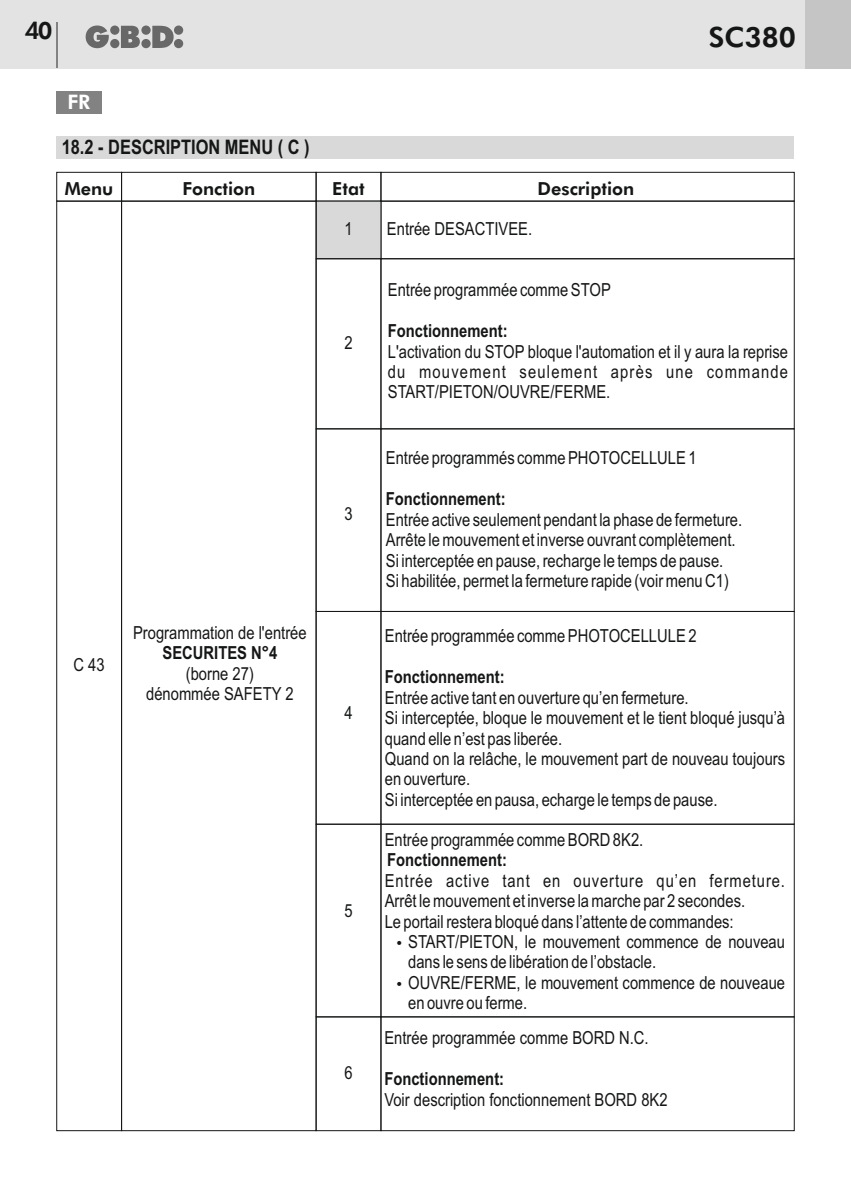
<style>
.page{position:relative;width:851px;height:1191px;background:#fff}
.page>*{position:absolute;margin:0;border:0;box-sizing:border-box;transform-origin:0 0}
.t1{font:800 28px "Futura BT";color:#151616}
.t2{font:800 24px "Futura BT";color:#151616}
.t3{font:700 20px "Arial Narrow";color:#151616}
.t4{font:800 20px "Futura BT";color:#fff}
.t5{font:18px/20.4px "Arial Narrow";color:#151616}
.t6{font:700 18px "Arial Narrow";color:#151616}
.t7{font:800 18px "Futura BT";color:#151616}
.t8{font:700 16px "Arial Narrow";color:#151616}
</style>
<div class="page">
<div style="left:0;top:0;width:850px;height:68px;background:#e3e3e3"></div>
<div style="left:805px;top:0;width:45px;height:68px;background:#c5c5c5"></div>
<svg style="left:86px;top:26px;width:97px;height:22px"></svg>
<hr style="left:56px;top:23px;width:2px;height:45px;background:#818281">
<hr style="left:850px;top:0;width:1px;height:68px;background:#c5c5c5">
<div style="left:57px;top:91px;width:45px;height:22px;background:#818281"></div>
<div style="left:57px;top:136px;width:737px;height:23px;background:#d9d9da"></div>
<div style="left:56px;top:172px;width:66px;height:29px;border:1px solid #151616"></div>
<div style="left:380px;top:172px;width:414px;height:29px;border:1px solid #151616"></div>
<div style="left:316px;top:172px;width:65px;height:29px;border:1px solid #151616"></div>
<div style="left:121px;top:172px;width:195px;height:29px;border:1px solid #151616"></div>
<div style="left:380px;top:201px;width:414px;height:58px;border:1px solid #151616"></div>
<div style="left:316px;top:201px;width:65px;height:57px;background:#d9d9da"></div>
<div style="left:380px;top:258px;width:414px;height:171px;border:1px solid #151616"></div>
<div style="left:316px;top:258px;width:65px;height:171px;border:1px solid #151616"></div>
<div style="left:380px;top:428px;width:414px;height:183px;border:1px solid #151616"></div>
<div style="left:316px;top:428px;width:65px;height:183px;border:1px solid #151616"></div>
<div style="left:56px;top:201px;width:66px;height:929px;border:1px solid #151616"></div>
<div style="left:316px;top:611px;width:65px;height:213px;border:1px solid #151616"></div>
<div style="left:380px;top:611px;width:414px;height:213px;border:1px solid #151616"></div>
<div style="left:316px;top:824px;width:65px;height:193px;border:1px solid #151616"></div>
<div style="left:380px;top:824px;width:414px;height:193px;border:1px solid #151616"></div>
<div style="left:380px;top:1016px;width:414px;height:114px;border:1px solid #151616"></div>
<div style="left:316px;top:1016px;width:65px;height:114px;border:1px solid #151616"></div>
<h2 class="t2" style="left:25px;top:21px;width:29px">40</h2>
<h1 class="t1" style="left:708px;top:26px;width:89px">SC380</h1>
<p class="t4" style="left:67px;top:94px;width:24px">FR</p>
<p class="t8" style="left:60px;top:141px;width:162px">DESRCIZIONE MENU ( A )</p>
<p class="t7" style="left:65px;top:181px;width:50px">Menu</p>
<p class="t7" style="left:182px;top:181px;width:74px">Fonction</p>
<p class="t7" style="left:332px;top:181px;width:34px">Etat</p>
<p class="t7" style="left:537px;top:181px;width:98px">Description</p>
<p class="t5" style="left:344px;top:220px;width:10px">1</p>
<p class="t5" style="left:387px;top:220px;width:147px">Entrée DESACTIVEE.</p>
<p class="t3" style="left:62px;top:140px;width:249px">18.2 - DESCRIPTION MENU ( C )</p>
<p class="t5" style="left:74px;top:656px;width:33px">C 43</p>
<p class="t5" style="left:133px;top:624px;width:175px">Programmation de l'entrée</p>
<p class="t6" style="left:162px;top:646px;width:116px">SECURITES N°4</p>
<p class="t5" style="left:146px;top:665px;width:149px;text-align:center">(borne 27)<br>dénommée SAFETY 2</p>
<p class="t5" style="left:344px;top:334px;width:10px">2</p>
<p class="t5" style="left:344px;top:505px;width:10px">3</p>
<p class="t5" style="left:344px;top:704px;width:10px">4</p>
<p class="t5" style="left:344px;top:902px;width:10px">5</p>
<p class="t5" style="left:344px;top:1064px;width:10px">6</p>
<p class="t5" style="left:388px;top:281px;width:224px">Entrée programmée comme STOP</p>
<p class="t6" style="left:388px;top:324px;width:121px">Fonctionnement:</p>
<p class="t5" style="left:388px;top:343px;width:402px;text-align:justify">L'activation du STOP bloque l'automation et il y aura la reprise du mouvement seulement après une commande START/PIETON/OUVRE/FERME.</p>
<p class="t5" style="left:386px;top:449px;width:312px">Entrée programmés comme PHOTOCELLULE 1</p>
<p class="t6" style="left:386px;top:492px;width:121px">Fonctionnement:</p>
<p class="t5" style="left:386px;top:511px;width:358px">Entrée active seulement pendant la phase de fermeture.<br>Arrête le mouvement et inverse ouvrant complètement.<br>Si interceptée en pause, recharge le temps de pause.<br>Si habilitée, permet la fermeture rapide (voir menu C1)</p>
<p class="t5" style="left:385px;top:627px;width:313px">Entrée programmée comme PHOTOCELLULE 2</p>
<p class="t6" style="left:385px;top:670px;width:121px">Fonctionnement:</p>
<p class="t5" style="left:385px;top:689px;width:402px">Entrée active tant en ouverture qu’en fermeture.<br>Si interceptée, bloque le mouvement et le tient bloqué jusqu’à quand elle n’est pas liberée.<br>Quand on la relâche, le mouvement part de nouveau toujours en ouverture.<br>Si interceptée en pausa, echarge le temps de pause.</p>
<p class="t5" style="left:385px;top:831px;width:260px">Entrée programmée comme BORD 8K2.</p>
<p class="t6" style="left:387px;top:853px;width:121px">Fonctionnement:</p>
<p class="t5" style="left:384px;top:872px;width:402px">Entrée active tant en ouverture qu’en fermeture.<br>Arrêt le mouvement et inverse la marche par 2 secondes.<br>Le portail restera bloqué dans l’attente de commandes:</p>
<p class="t5" style="left:408px;top:933px;width:378px">START/PIETON, le mouvement commence de nouveau</p>
<p class="t5" style="left:408px;top:953px;width:378px">dans le sens de libération de l’obstacle.<br>OUVRE/FERME, le mouvement commence de nouveaue en ouvre ou ferme.</p>
<p class="t5" style="left:384px;top:1029px;width:266px">Entrée programmée comme BORD N.C.</p>
<p class="t6" style="left:384px;top:1072px;width:121px">Fonctionnement:</p>
<p class="t5" style="left:384px;top:1090px;width:285px">Voir description fonctionnement BORD 8K2</p>
</div>
